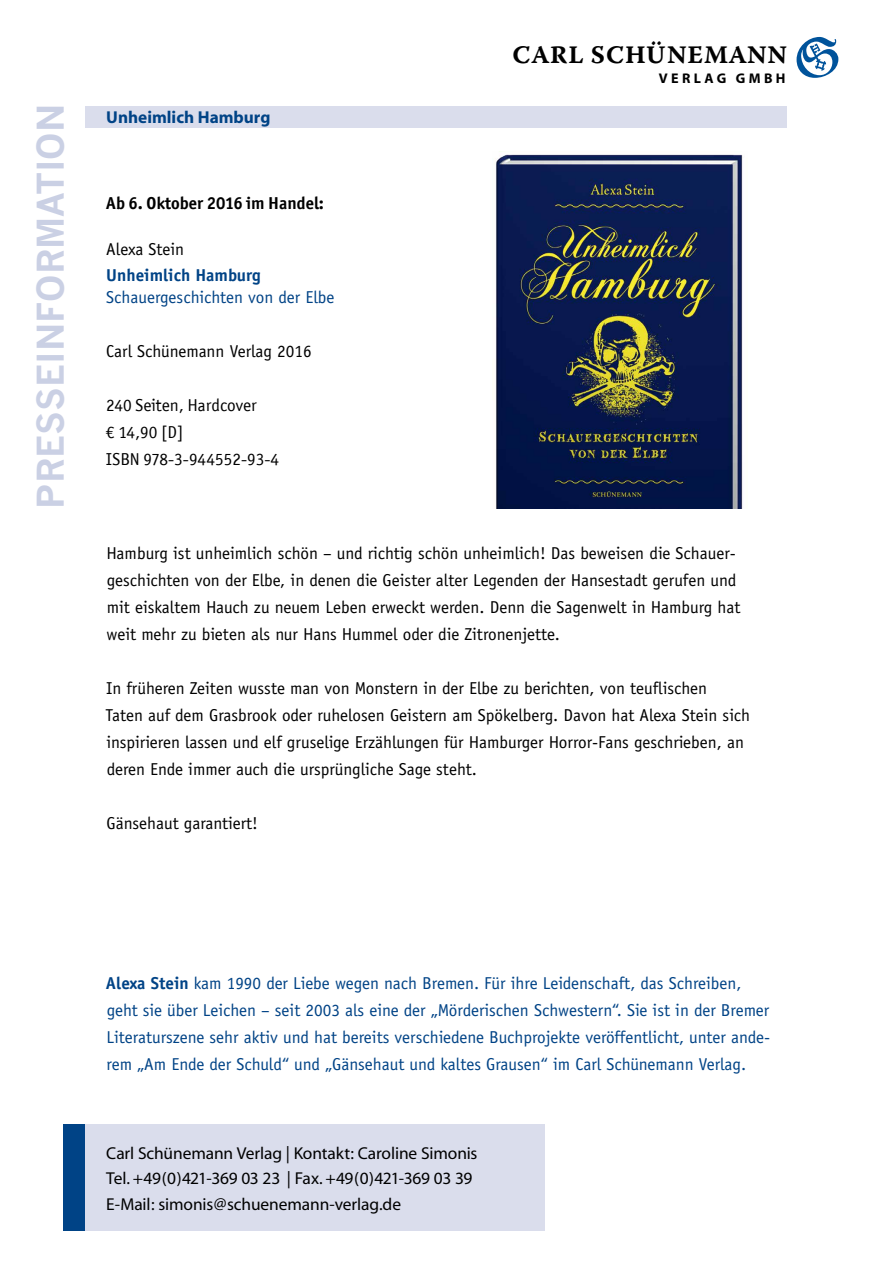
<style>
.page{position:relative;width:893px;height:1263px;background:#fff}
.page>*{position:absolute;margin:0;border:0;box-sizing:border-box;transform-origin:0 0}
.t1{font:700 36px "News Gothic";color:#cad0e4}
.t2{font:25.2px "Warnock Pro Bold Capt";letter-spacing:.025em;color:#000}
.t3{font:17.25px/27px "Officina Sans Std";color:#000}
.t4{font:17.25px/27px "Officina Sans Std";color:#004386}
.t5{font:17.25px/25.5px "Myriad";letter-spacing:-.01em;color:#000}
.t6{font:17.25px/27px "Officina San ITC";color:#000}
.t7{font:700 17.25px "Officina San ITC";color:#000}
.t8{font:700 17.25px "Officina Sans Std";color:#004386}
.t9{font:700 17.25px "Myriad";color:#004386}
.t10{font:700 14.1px "Myriad";letter-spacing:.24em;color:#000}
.s1{font-weight:700}
</style>
<div class="page">
<div style="left:85px;top:107px;width:702px;height:21px;background:#daddec"></div>
<svg style="left:797px;top:37px;width:41px;height:41px"></svg>
<img style="left:496px;top:151px;width:247px;height:358px">
<div style="left:64px;top:1125px;width:21px;height:106px;background:#004386"></div>
<div style="left:85px;top:1125px;width:459px;height:106px;background:#daddec"></div>
<h2 class="t2" style="left:513px;top:39px;width:276px">CARL SCHÜNEMANN</h2>
<h1 class="t1" style="left:28px;top:509px;width:406px;rotate:-90deg">PRESSEINFORMATION</h1>
<p class="t9" style="left:106px;top:109px;width:166px">Unheimlich Hamburg</p>
<p class="t7" style="left:106px;top:192px;width:219px">Ab 6. Oktober 2016 im Handel:</p>
<p class="t3" style="left:106px;top:236px;width:79px">Alexa Stein</p>
<p class="t8" style="left:106px;top:264px;width:156px">Unheimlich Hamburg</p>
<p class="t4" style="left:106px;top:284px;width:230px">Schauergeschichten von der Elbe</p>
<p class="t3" style="left:106px;top:338px;width:207px">Carl Schünemann Verlag 2016</p>
<p class="t6" style="left:106px;top:392px;width:174px">240 Seiten, Hardcover<br>€ 14,90 [D]<br>ISBN 978-3-944552-93-4</p>
<p class="t10" style="left:659px;top:71px;width:128px">VERLAG GMBH</p>
<p class="t3" style="left:106px;top:540px;width:636px">Hamburg ist unheimlich schön – und richtig schön unheimlich! Das beweisen die Schauer&shy;geschichten von der Elbe, in denen die Geister alter Legenden der Hansestadt gerufen und mit eiskaltem Hauch zu neuem Leben erweckt werden. Denn die Sagenwelt in Hamburg hat weit mehr zu bieten als nur Hans Hummel oder die Zitronenjette.</p>
<p class="t3" style="left:105px;top:675px;width:646px">In früheren Zeiten wusste man von Monstern in der Elbe zu berichten, von teuflischen<br>Taten auf dem Grasbrook oder ruhelosen Geistern am Spökelberg. Davon hat Alexa Stein sich inspirieren lassen und elf gruselige Erzählungen für Hamburger Horror-Fans geschrieben, an deren Ende immer auch die ursprüngliche Sage steht.</p>
<p class="t3" style="left:107px;top:810px;width:153px">Gänsehaut garantiert!</p>
<p class="t4" style="left:106px;top:970px;width:666px"><span class="s1">Alexa Stein</span> kam 1990 der Liebe wegen nach Bremen. Für ihre Leidenschaft, das Schreiben, geht sie über Leichen – seit 2003 als eine der „Mörderischen Schwestern“. Sie ist in der Bremer Literaturszene sehr aktiv und hat bereits verschiedene Buchprojekte veröffentlicht, unter ande&shy;rem „Am Ende der Schuld“ und „Gänsehaut und kaltes Grausen“ im Carl Schünemann Verlag.</p>
<p class="t5" style="left:106px;top:1141px;width:373px">Carl Schünemann Verlag | Kontakt: Caroline Simonis<br>Tel. +49(0)421-369 03 23 | Fax. +49(0)421-369 03 39<br>E-Mail: simonis@schuenemann-verlag.de</p>
</div>
